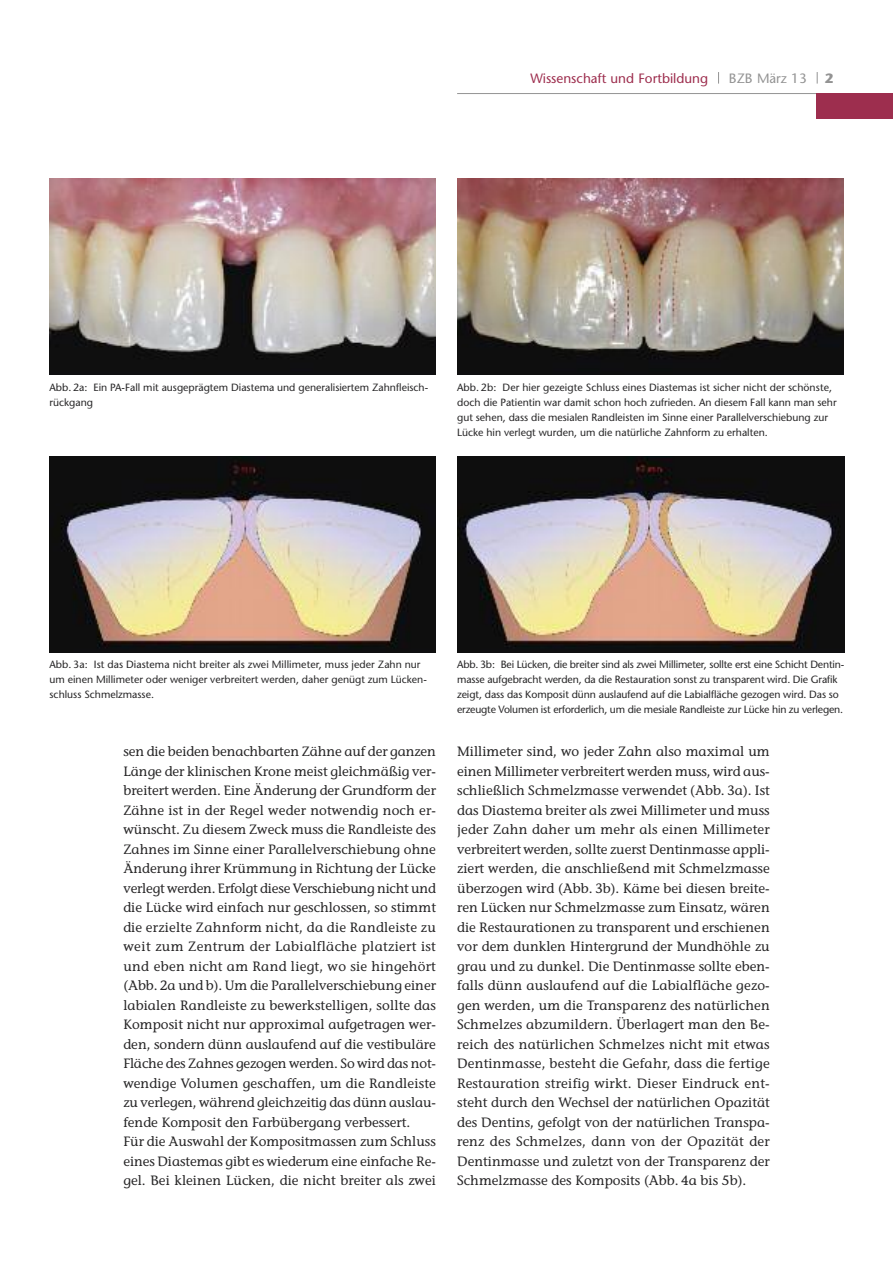
<style>
.page{position:relative;width:893px;height:1263px;background:#fff}
.page>*{position:absolute;margin:0;border:0;box-sizing:border-box;transform-origin:0 0}
.t1{font:13.5px/19.5px "Stone Informal";color:#272627}
.t2{font:13.5px "Stone Sans";color:#9d2e4e}
.t3{font:13.5px "Stone Sans";color:#939393}
.t4{font:700 13.5px "Stone Sans";color:#939393}
.t5{font:10.5px/15px "Stone Sans";color:#272627}
</style>
<div class="page">
<svg style="left:718px;top:72px;width:1px;height:12px"></svg>
<svg style="left:817px;top:72px;width:1px;height:12px"></svg>
<hr style="left:457px;top:93px;width:436px;height:1px;background:#939393">
<div style="left:816px;top:93px;width:77px;height:26px;background:#9d2e4e"></div>
<img style="left:50px;top:179px;width:386px;height:196px">
<img style="left:50px;top:456px;width:386px;height:196px">
<img style="left:457px;top:179px;width:386px;height:196px">
<img style="left:457px;top:456px;width:387px;height:196px">
<p class="t2" style="left:531px;top:73px;width:179px">Wissenschaft und Fortbildung</p>
<p class="t3" style="left:729px;top:73px;width:79px">BZB März 13</p>
<p class="t4" style="left:825px;top:73px;width:10px">2</p>
<p class="t5" style="left:50px;top:381px;width:380px">Abb. 2a: Ein PA-Fall mit ausgeprägtem Diastema und generalisiertem Zahnfleisch&shy;rückgang</p>
<p class="t5" style="left:457px;top:381px;width:381px">Abb. 2b: Der hier gezeigte Schluss eines Diastemas ist sicher nicht der schönste, doch die Patientin war damit schon hoch zufrieden. An diesem Fall kann man sehr gut sehen, dass die mesialen Randleisten im Sinne einer Parallelverschiebung zur Lücke hin verlegt wurden, um die natürliche Zahnform zu erhalten.</p>
<p class="t5" style="left:50px;top:658px;width:379px">Abb. 3a: Ist das Diastema nicht breiter als zwei Millimeter, muss jeder Zahn nur um einen Millimeter oder weniger verbreitert werden, daher genügt zum Lücken&shy;schluss Schmelzmasse.</p>
<p class="t5" style="left:457px;top:658px;width:389px">Abb. 3b: Bei Lücken, die breiter sind als zwei Millimeter, sollte erst eine Schicht Dentin&shy;masse aufgebracht werden, da die Restauration sonst zu transparent wird. Die Grafik zeigt, dass das Komposit dünn auslaufend auf die Labialfläche gezogen wird. Das so erzeugte Volumen ist erforderlich, um die mesiale Randleiste zur Lücke hin zu verlegen.</p>
<p class="t1" style="left:123px;top:742px;width:314px">sen die beiden benachbarten Zähne auf der ganzen Länge der klinischen Krone meist gleichmäßig ver&shy;breitert werden. Eine Änderung der Grundform der Zähne ist in der Regel weder notwendig noch er&shy;wünscht. Zu diesem Zweck muss die Randleiste des Zahnes im Sinne einer Parallelverschiebung ohne Änderung ihrer Krümmung in Richtung der Lücke verlegt werden. Erfolgt diese Verschiebung nicht und die Lücke wird einfach nur geschlossen, so stimmt die erzielte Zahnform nicht, da die Randleiste zu weit zum Zentrum der Labialfläche platziert ist und eben nicht am Rand liegt, wo sie hingehört (Abb. 2a und b). Um die Parallelverschiebung einer labialen Randleiste zu bewerkstelligen, sollte das Komposit nicht nur approximal aufgetragen wer&shy;den, sondern dünn auslaufend auf die vestibuläre Fläche des Zahnes gezogen werden. So wird das not&shy;wendige Volumen geschaffen, um die Randleiste zu verlegen, während gleichzeitig das dünn auslau&shy;fende Komposit den Farbübergang verbessert.<br>Für die Auswahl der Kompositmassen zum Schluss eines Diastemas gibt es wiederum eine einfache Re&shy;gel. Bei kleinen Lücken, die nicht breiter als zwei</p>
<p class="t1" style="left:457px;top:742px;width:314px;text-align:justify">Millimeter sind, wo jeder Zahn also maximal um einen Millimeter verbreitert werden muss, wird aus&shy;schließlich Schmelzmasse verwendet (Abb. 3a). Ist das Diastema breiter als zwei Millimeter und muss jeder Zahn daher um mehr als einen Millimeter verbreitert werden, sollte zuerst Dentinmasse appli&shy;ziert werden, die anschließend mit Schmelzmasse überzogen wird (Abb. 3b). Käme bei diesen breite&shy;ren Lücken nur Schmelzmasse zum Einsatz, wären die Restaurationen zu transparent und erschienen vor dem dunklen Hintergrund der Mundhöhle zu grau und zu dunkel. Die Dentinmasse sollte eben&shy;falls dünn auslaufend auf die Labialfläche gezo&shy;gen werden, um die Transparenz des natürlichen Schmelzes abzumildern. Überlagert man den Be&shy;reich des natürlichen Schmelzes nicht mit etwas Dentinmasse, besteht die Gefahr, dass die fertige Restauration streifig wirkt. Dieser Eindruck ent&shy;steht durch den Wechsel der natürlichen Opazität des Dentins, gefolgt von der natürlichen Transpa&shy;renz des Schmelzes, dann von der Opazität der Dentinmasse und zuletzt von der Transparenz der Schmelzmasse des Komposits (Abb. 4a bis 5b).</p>
</div>
